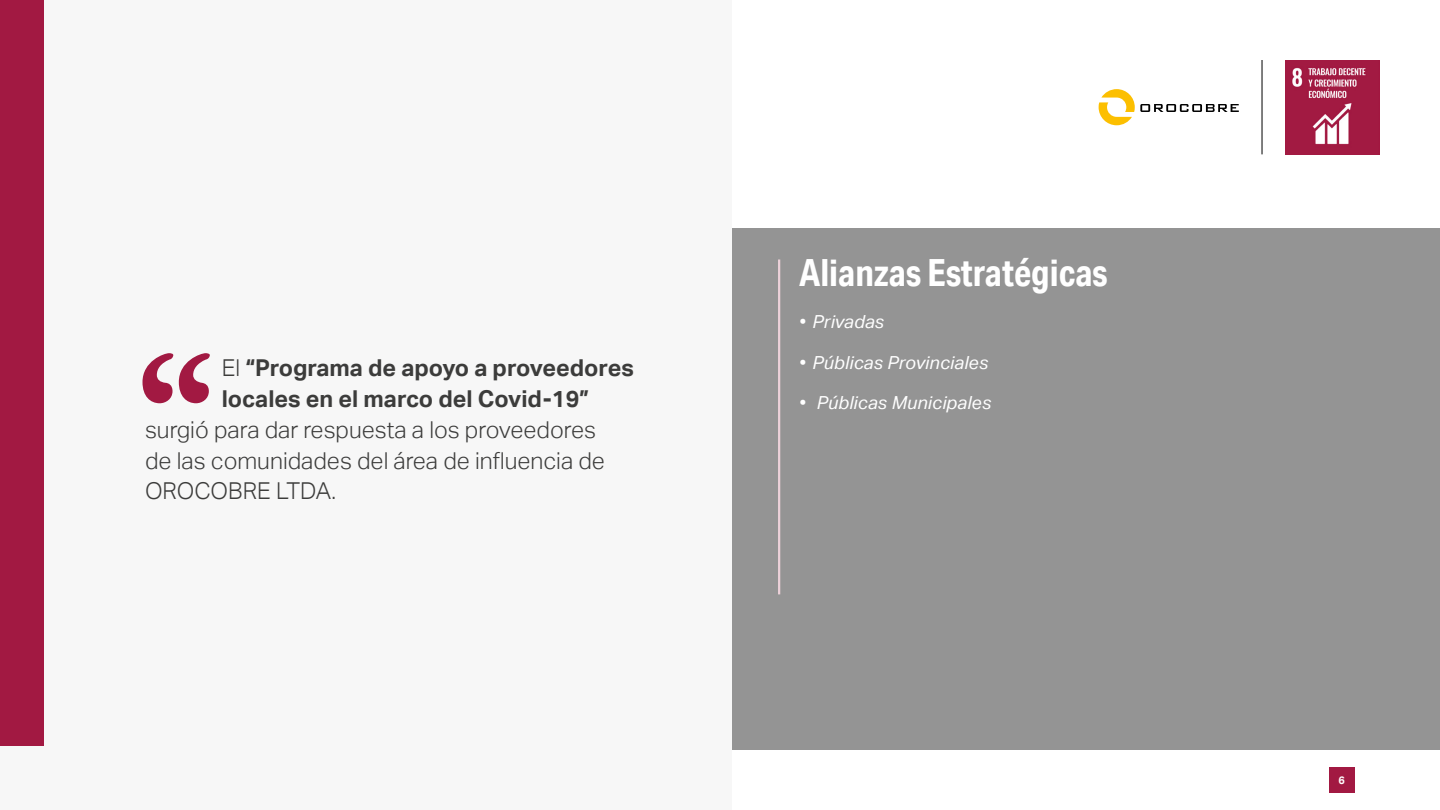
<style>
.page{position:relative;width:1440px;height:810px;background:#fff}
.page>*{position:absolute;margin:0;border:0;box-sizing:border-box;transform-origin:0 0}
.t1{font:700 37.5px "Aktiv Grotesk Cd";color:#fff}
.t2{font:300 23.25px "Aktiv Grotesk";color:#3c3c3b}
.t3{font:700 23.25px "Aktiv Grotesk";color:#3c3c3b}
.t4{font:italic 18px "Aktiv Grotesk";letter-spacing:.01em;color:#fff}
.t5{font:700 10.88px "Aktiv Grotesk";color:#fff}
.s1{font-weight:300}
</style>
<div class="page">
<div style="left:1329px;top:767px;width:25px;height:26px;background:#a21942"></div>
<img style="left:1285px;top:60px;width:95px;height:95px">
<hr style="left:1262px;top:60px;width:1px;height:94px;background:#000">
<svg style="left:1099px;top:89px;width:140px;height:36px"></svg>
<div style="left:0;top:0;width:732px;height:810px;background:#f7f7f7"></div>
<div style="left:0;top:0;width:44px;height:746px;background:#a21942"></div>
<div style="left:732px;top:228px;width:708px;height:522px;background:#949494"></div>
<hr style="left:778px;top:260px;width:2px;height:334px;background:#ecd1d9">
<svg style="left:143px;top:353px;width:67px;height:50px"></svg>
<p class="t3" style="left:222px;top:355px;width:414px"><span class="s1">El</span> “Programa de apoyo a proveedores</p>
<p class="t3" style="left:222px;top:386px;width:369px">locales en el marco del Covid-19”</p>
<p class="t2" style="left:145px;top:416px;width:452px">surgió para dar respuesta a los proveedores</p>
<p class="t2" style="left:145px;top:447px;width:461px">de las comunidades del área de influencia de</p>
<p class="t2" style="left:145px;top:478px;width:193px">OROCOBRE LTDA.</p>
<p class="t1" style="left:799px;top:250px;width:310px">Alianzas Estratégicas</p>
<p class="t4" style="left:799px;top:312px;width:87px">• Privadas</p>
<p class="t4" style="left:799px;top:352px;width:191px">• Públicas Provinciales</p>
<p class="t4" style="left:799px;top:393px;width:194px">• Públicas Municipales</p>
<p class="t5" style="left:1338px;top:774px;width:8px">6</p>
</div>
